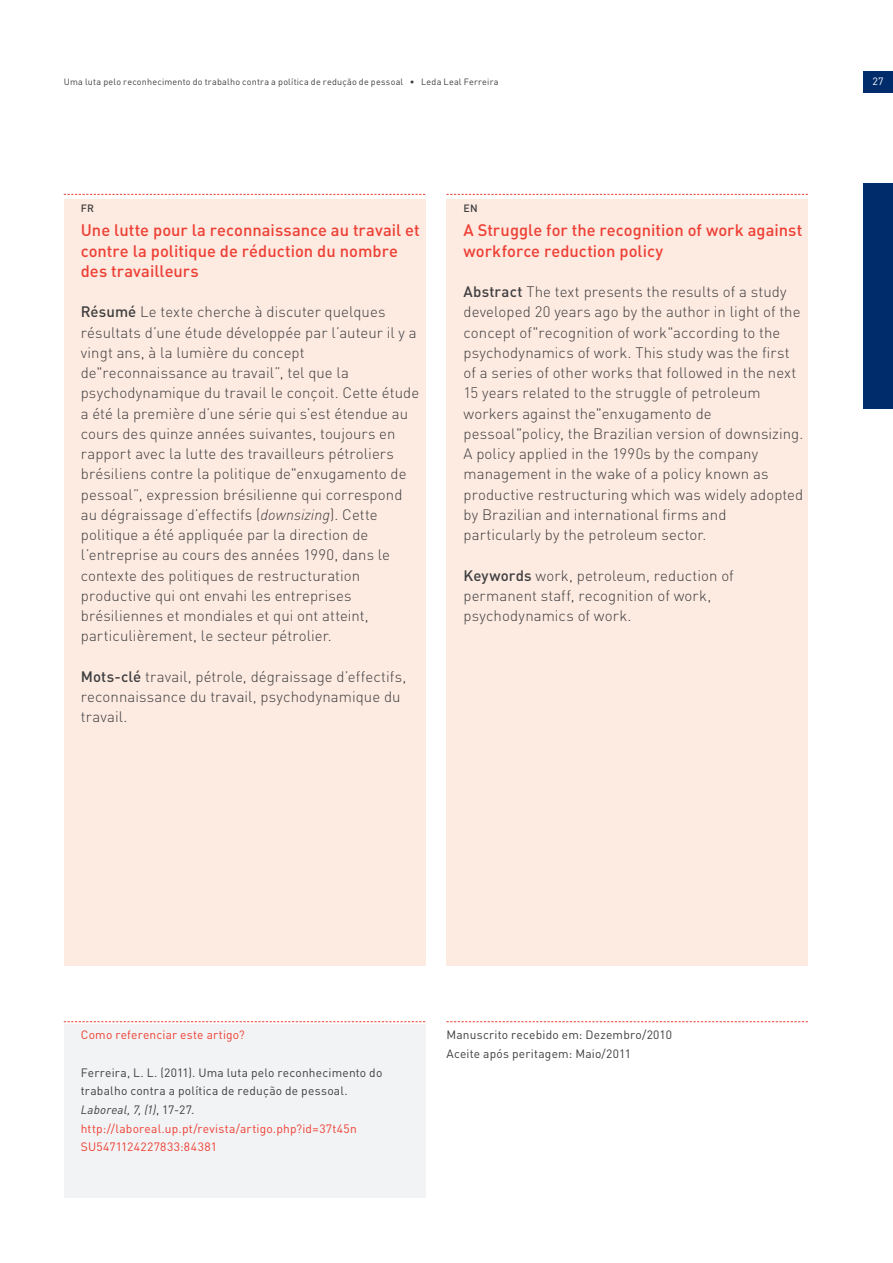
<style>
.page{position:relative;width:893px;height:1263px;background:#fff}
.page>*{position:absolute;margin:0;border:0;box-sizing:border-box;transform-origin:0 0}
.texto_resumo{font:500 16.5px/20.2px "DIN";color:#ee3f34}
.texto_resumo-2{font:300 15px/20.2px "DIN";letter-spacing:.005em;color:#3e3e3f}
.artigo_original_de{font:12px/18.8px "DIN";letter-spacing:.015em;color:#3e3e3f}
.artigo_original_de-2{font:12px "DIN";letter-spacing:.015em;color:#ee3f34}
.texto_resumo-3{font:500 10.5px "DIN";color:#3e3e3f}
.t1{font:10.5px "DIN";color:#fff}
.t2{font:9px "DIN";letter-spacing:.025em;color:#3e3e3f}
.s1{font-weight:500}
.s2{font-style:italic}
.s3{color:#ee3f34}
</style>
<div class="page">
<div style="left:863px;top:72px;width:30px;height:21px;background:#002c6b"></div>
<div style="left:863px;top:183px;width:30px;height:226px;background:#002c6b"></div>
<div style="left:64px;top:199px;width:361px;height:767px;background:#fdeae1"></div>
<svg style="left:64px;top:194px;width:361px;height:1px"></svg>
<div style="left:446px;top:200px;width:362px;height:766px;background:#fdeae1"></div>
<svg style="left:446px;top:194px;width:362px;height:1px"></svg>
<div style="left:64px;top:1025px;width:361px;height:173px;background:#f2f3f4"></div>
<svg style="left:64px;top:1021px;width:361px;height:1px"></svg>
<svg style="left:446px;top:1021px;width:362px;height:1px"></svg>
<p class="t2" style="left:64px;top:76px;width:436px">Uma luta pelo reconhecimento do trabalho contra a política de redução de pessoal • Leda Leal Ferreira</p>
<p class="texto_resumo-3" style="left:81px;top:201px;width:15px">FR</p>
<p class="texto_resumo" style="left:81px;top:220px;width:341px">Une lutte pour la reconnaissance au travail et contre la politique de réduction du nombre des travailleurs</p>
<p class="texto_resumo-2" style="left:81px;top:302px;width:340px"><span class="s1">Résumé</span> Le texte cherche à discuter quelques résultats d’une étude développée par l’auteur il y a vingt ans, à la lumière du concept de"reconnaissance au travail”, tel que la psychodynamique du travail le conçoit. Cette étude a été la première d’une série qui s’est étendue au cours des quinze années suivantes, toujours en rapport avec la lutte des travailleurs pétroliers brésiliens contre la politique de"enxugamento de pessoal”, expression brésilienne qui correspond au dégraissage d’effectifs (<span class="s2">downsizing</span>). Cette politique a été appliquée par la direction de l’entreprise au cours des années 1990, dans le contexte des politiques de restructuration productive qui ont envahi les entreprises brésiliennes et mondiales et qui ont atteint, particulièrement, le secteur pétrolier.</p>
<p class="texto_resumo-2" style="left:81px;top:666px;width:327px"><span class="s1">Mots-clé</span> travail, pétrole, dégraissage d’effectifs, reconnaissance du travail, psychodynamique du travail.</p>
<p class="texto_resumo-3" style="left:463px;top:201px;width:16px">EN</p>
<p class="texto_resumo" style="left:463px;top:220px;width:340px">A Struggle for the recognition of work against workforce reduction policy</p>
<p class="texto_resumo-2" style="left:463px;top:281px;width:341px"><span class="s1">Abstract</span> The text presents the results of a study developed 20 years ago by the author in light of the concept of"recognition of work"according to the psychodynamics of work. This study was the first of a series of other works that followed in the next 15 years related to the struggle of petroleum workers against the"enxugamento de pessoal"policy, the Brazilian version of downsizing.<br>A policy applied in the 1990s by the company management in the wake of a policy known as productive restructuring which was widely adopted by Brazilian and international firms and particularly by the petroleum sector.</p>
<p class="texto_resumo-2" style="left:463px;top:565px;width:272px"><span class="s1">Keywords</span> work, petroleum, reduction of permanent staff, recognition of work, psychodynamics of work.</p>
<p class="t1" style="left:873px;top:75px;width:12px">27</p>
<p class="artigo_original_de-2" style="left:81px;top:1027px;width:166px">Como referenciar este artigo?</p>
<p class="artigo_original_de" style="left:81px;top:1062px;width:303px">Ferreira, L. L. (2011). Uma luta pelo reconhecimento do trabalho contra a política de redução de pessoal.<br><span class="s2">Laboreal, 7, (1)</span>, 17-27. <span class="s3">http://laboreal.up.pt/revista/artigo.php?id=37t45n SU5471124227833:84381</span></p>
<p class="artigo_original_de" style="left:446px;top:1025px;width:227px">Manuscrito recebido em: Dezembro/2010<br>Aceite após peritagem: Maio/2011</p>
</div>
